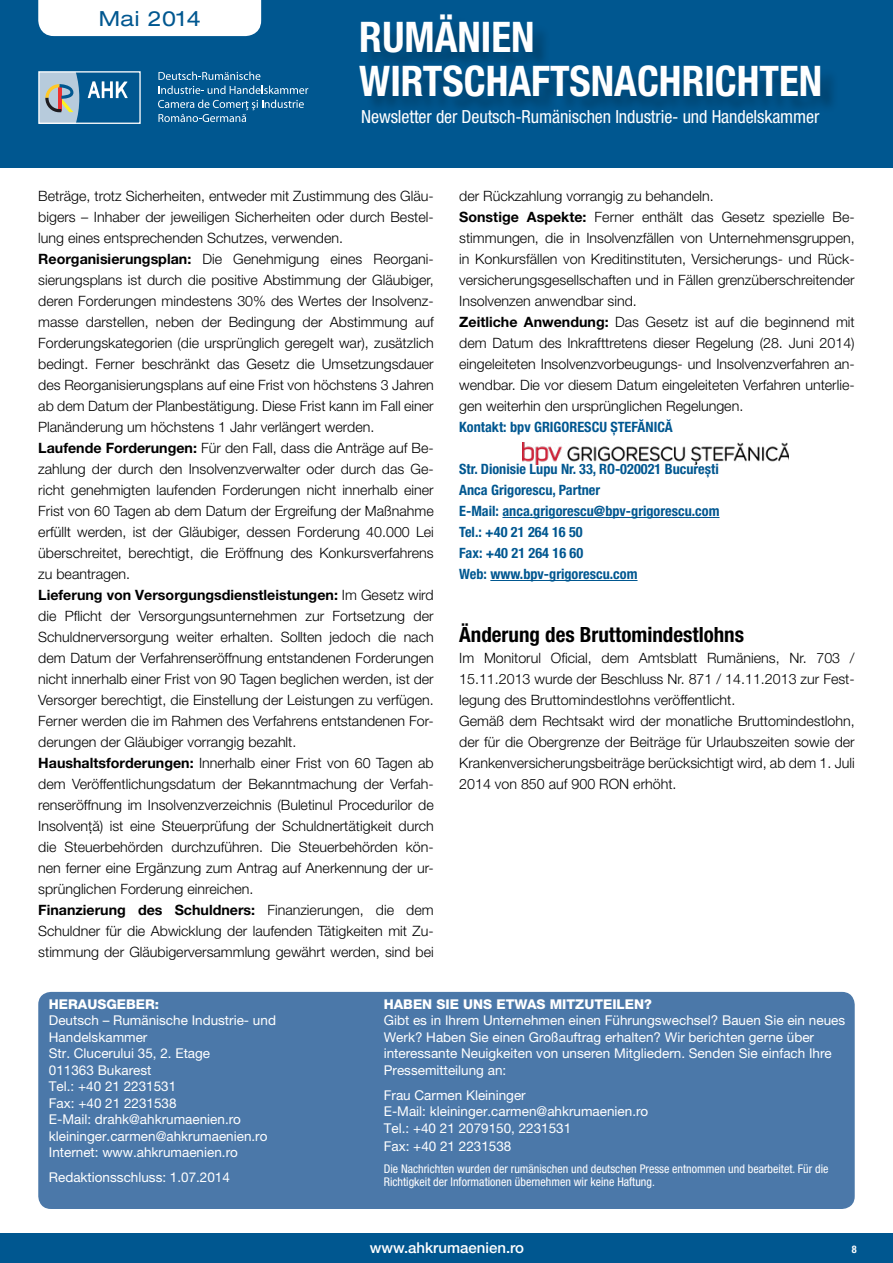
<style>
.page{position:relative;width:893px;height:1263px;background:#fff}
.page>*{position:absolute;margin:0;border:0;box-sizing:border-box;transform-origin:0 0}
.t1{font:700 condensed 42.3px/44px "Helvetica Neue LT Pro";color:#fff}
.t2{font:700 condensed 21px "Helvetica Neue LT Pro";color:#000}
.t3{font:expanded 20.85px "Helvetica Neue LT Pro";letter-spacing:.03em;color:#005790}
.t4{font:condensed 18px "Helvetica Neue LT Pro";letter-spacing:-.005em;color:#fff}
.t5{font:500 15px "Helvetica Neue LT Pro";color:#fff}
.t6{font:300 14.25px/21px "Helvetica Neue LT Pro";color:#000}
.t7{font:700 condensed 14.25px/21px "Helvetica Neue LT Pro";color:#005790}
.t8{font:13.5px/16.5px "Helvetica Neue LT Pro";color:#fff}
.t9{font:800 13.5px "Helvetica Neue LT Pro";color:#fff}
.t10{font:condensed 12px/13.5px "Helvetica Neue LT Pro";color:#fff}
.t11{font:700 condensed 10.5px "Helvetica Neue LT Pro";color:#fff}
.s1{font-weight:700}
</style>
<div class="page">
<div style="left:0;top:1233px;width:893px;height:30px;background:#005790"></div>
<div style="left:0;top:0;width:893px;height:168px;background:#005790"></div>
<div style="left:38px;top:0;width:223px;height:36px;background:#fff"></div>
<div style="left:40px;top:72px;width:100px;height:51px;background:#b7cbdc"></div>
<svg style="left:45px;top:73px;width:94px;height:49px"></svg>
<div style="left:38px;top:71px;width:103px;height:53px;border:1px solid #fff"></div>
<svg style="left:158px;top:72px;width:102px;height:8px"></svg>
<svg style="left:159px;top:86px;width:149px;height:8px"></svg>
<svg style="left:158px;top:100px;width:146px;height:22px"></svg>
<div style="left:363px;top:16px;width:476px;height:99px;background:#000;opacity:.25"></div>
<div style="left:38px;top:992px;width:817px;height:217px;background:#4b78a9;border-radius:13px"></div>
<hr style="left:502px;top:517px;width:217px;height:1px;background:#005790">
<hr style="left:490px;top:580px;width:147px;height:1px;background:#005790">
<img style="left:523px;top:442px;width:266px;height:22px">
<h3 class="t3" style="left:99px;top:7px;width:103px">Mai 2014</h3>
<h1 class="t1" style="left:359px;top:14px;width:464px">Rumänien<br>Wirtschaftsnachrichten</h1>
<p class="t4" style="left:361px;top:106px;width:460px">Newsletter der Deutsch-Rumänischen Industrie- und Handelskammer</p>
<p class="t6" style="left:38px;top:185px;width:397px">Beträge, trotz Sicherheiten, entweder mit Zustimmung des Gläu&shy;bigers – Inhaber der jeweiligen Sicherheiten oder durch Bestel&shy;lung eines entsprechenden Schutzes, verwenden.<br><span class="s1">Reorganisierungsplan:</span> Die Genehmigung eines Reorgani&shy;sierungsplans ist durch die positive Abstimmung der Gläubiger, deren Forderungen mindestens 30% des Wertes der Insolvenz&shy;masse darstellen, neben der Bedingung der Abstimmung auf Forderungskategorien (die ursprünglich geregelt war), zusätzlich bedingt. Ferner beschränkt das Gesetz die Umsetzungsdauer des Reorganisierungsplans auf eine Frist von höchstens 3 Jahren ab dem Datum der Planbestätigung. Diese Frist kann im Fall einer Planänderung um höchstens 1 Jahr verlängert werden.<br><span class="s1">Laufende Forderungen:</span> Für den Fall, dass die Anträge auf Be&shy;zahlung der durch den Insolvenzverwalter oder durch das Ge&shy;richt genehmigten laufenden Forderungen nicht innerhalb einer Frist von 60 Tagen ab dem Datum der Ergreifung der Maßnahme erfüllt werden, ist der Gläubiger, dessen Forderung 40.000 Lei überschreitet, berechtigt, die Eröffnung des Konkursverfahrens zu beantragen.<br><span class="s1">Lieferung von Versorgungsdienstleistungen:</span> Im Gesetz wird die Pflicht der Versorgungsunternehmen zur Fortsetzung der Schuldnerversorgung weiter erhalten. Sollten jedoch die nach dem Datum der Verfahrenseröffnung entstandenen Forderungen nicht innerhalb einer Frist von 90 Tagen beglichen werden, ist der Versorger berechtigt, die Einstellung der Leistungen zu verfügen.<br>Ferner werden die im Rahmen des Verfahrens entstandenen For&shy;derungen der Gläubiger vorrangig bezahlt.<br><span class="s1">Haushaltsforderungen:</span> Innerhalb einer Frist von 60 Tagen ab dem Veröffentlichungsdatum der Bekanntmachung der Verfah&shy;renseröffnung im Insolvenzverzeichnis (Buletinul Procedurilor de Insolvență) ist eine Steuerprüfung der Schuldnertätigkeit durch die Steuerbehörden durchzuführen. Die Steuerbehörden kön&shy;nen ferner eine Ergänzung zum Antrag auf Anerkennung der ur&shy;sprünglichen Forderung einreichen.<br><span class="s1">Finanzierung des Schuldners:</span> Finanzierungen, die dem Schuldner für die Abwicklung der laufenden Tätigkeiten mit Zu&shy;stimmung der Gläubigerversammlung gewährt werden, sind bei</p>
<p class="t6" style="left:459px;top:185px;width:397px">der Rückzahlung vorrangig zu behandeln.<br><span class="s1">Sonstige Aspekte:</span> Ferner enthält das Gesetz spezielle Be&shy;stimmungen, die in Insolvenzfällen von Unternehmensgruppen, in Konkursfällen von Kreditinstituten, Versicherungs- und Rück&shy;versicherungsgesellschaften und in Fällen grenzüberschreitender Insolvenzen anwendbar sind.<br><span class="s1">Zeitliche Anwendung:</span> Das Gesetz ist auf die beginnend mit dem Datum des Inkrafttretens dieser Regelung (28. Juni 2014) eingeleiteten Insolvenzvorbeugungs- und Insolvenzverfahren an&shy;wendbar. Die vor diesem Datum eingeleiteten Verfahren unterlie&shy;gen weiterhin den ursprünglichen Regelungen.</p>
<p class="t7" style="left:459px;top:416px;width:127px">Kontakt: bpv GRIGORESCU</p>
<p class="t7" style="left:610px;top:416px;width:64px">ŞTEFĂNICĂ</p>
<p class="t7" style="left:459px;top:458px;width:262px">Str. Dionisie Lupu Nr. 33, RO-020021 Bucureşti<br>Anca Grigorescu, Partner<br>E-Mail: anca.grigorescu@bpv-grigorescu.com<br>Tel.: +40 21 264 16 50<br>Fax: +40 21 264 16 60<br>Web: www.bpv-grigorescu.com</p>
<h2 class="t2" style="left:459px;top:622px;width:286px">Änderung des Bruttomindestlohns</h2>
<p class="t6" style="left:459px;top:647px;width:397px">Im Monitorul Oficial, dem Amtsblatt Rumäniens, Nr. 703 / 15.11.2013 wurde der Beschluss Nr. 871 / 14.11.2013 zur Fest&shy;legung des Bruttomindestlohns veröffentlicht.<br>Gemäß dem Rechtsakt wird der monatliche Bruttomindestlohn, der für die Obergrenze der Beiträge für Urlaubszeiten sowie der Krankenversicherungsbeiträge berücksichtigt wird, ab dem 1. Juli 2014 von 850 auf 900 RON erhöht.</p>
<p class="t9" style="left:49px;top:996px;width:112px">HERAUSGEBER:</p>
<p class="t8" style="left:49px;top:1012px;width:229px">Deutsch – Rumänische Industrie- und<br>Handelskammer<br>Str. Clucerului 35, 2. Etage<br>011363 Bukarest<br>Tel.: +40 21 2231531<br>Fax: +40 21 2231538<br>E-Mail: drahk@ahkrumaenien.ro kleininger.carmen@ahkrumaenien.ro<br>Internet: www.ahkrumaenien.ro</p>
<p class="t8" style="left:49px;top:1169px;width:183px">Redaktionsschluss: 1.07.2014</p>
<p class="t9" style="left:384px;top:996px;width:21px">HABE</p>
<p class="t9" style="left:422px;top:996px;width:231px">N SIE UNS ETWAS MITZUTEILEN?</p>
<p class="t8" style="left:384px;top:1012px;width:463px">Gibt es in Ihrem Unternehmen einen Führungswechsel? Bauen Sie ein neues Werk? Haben Sie einen Großauftrag erhalten? Wir berichten gerne über interessante Neuigkeiten von unseren Mitgliedern. Senden Sie einfach Ihre Pressemitteilung an:</p>
<p class="t8" style="left:384px;top:1086px;width:266px">Frau Carmen Kleininger<br>E-Mail: kleininger.carmen@ahkrumaenien.ro<br>Tel.: +40 21 2079150, 2231531</p>
<p class="t8" style="left:384px;top:1137px;width:129px">Fax: +40 21 2231538</p>
<p class="t10" style="left:384px;top:1162px;width:446px">Die Nachrichten wurden der rumänischen und deutschen Presse entnommen und bearbeitet. Für die<br>Richtigkeit der Informationen übernehmen wir keine Haftung.</p>
<p class="t5" style="left:370px;top:1239px;width:156px">www.ahkrumaenien.ro</p>
<p class="t11" style="left:852px;top:1242px;width:6px">8</p>
</div>
